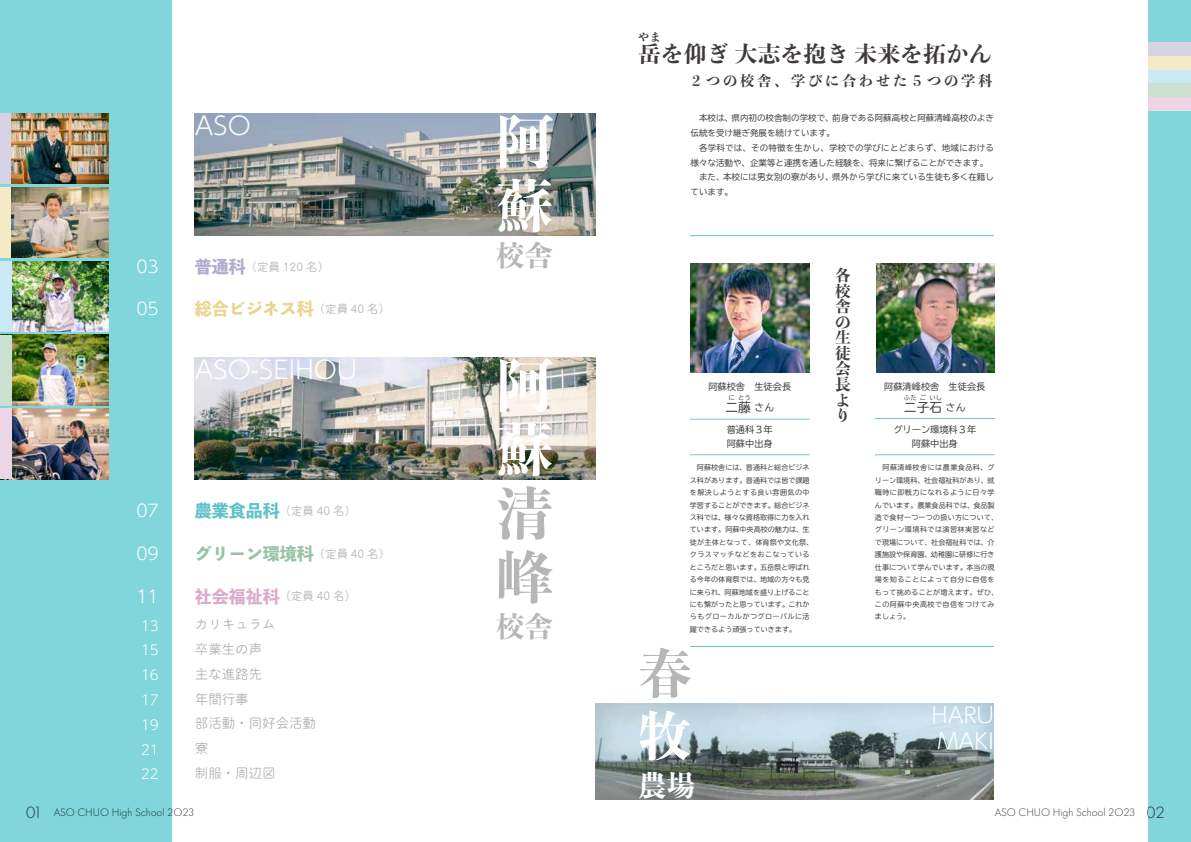
<style>
.page{position:relative;width:1191px;height:842px;background:#fff}
.page>*{position:absolute;margin:0;border:0;box-sizing:border-box;transform-origin:0 0}
.t1{font:56.7px/63.8px "Toppan Bunkyu Midashi Min Std EB";color:#fff}
.t2{font:56.7px/63.8px "Toppan Bunkyu Midashi Min Std EB";color:#b5b6b6}
.t3{font:53.1px "Toppan Bunkyu Midashi Min Std EB";color:#b5b6b6}
.t4{font:53.1px "Toppan Bunkyu Midashi Min Std EB";color:#fff}
.t5{font:28.3px "Toppan Bunkyu Midashi Min Std EB";color:#b5b6b6}
.t6{font:28.3px "Toppan Bunkyu Midashi Min Std EB";color:#fff}
.t7{font:300 24.8px "UD Shin M Go Pr 6 N";color:#fff}
.t8{font:22px "Toppan Bunkyu Midashi Min Std EB";letter-spacing:.01em;color:#3e3a39}
.t9{font:300 21.3px/26.2px "UD Shin M Go Pr 6 N";color:#fff}
.t10{font:17px "Toppan Bunkyu Midashi Go Std EB";color:#e9d58d}
.t11{font:17px "Toppan Bunkyu Midashi Go Std EB";color:#96c3a2}
.t12{font:300 17px "UD Shin M Go Pr 6 N";color:#fff}
.t13{font:15.6px/15.6px "Toppan Bunkyu Midashi Min Std EB";color:#3e3a39}
.t14{font:14.2px "Toppan Bunkyu Midashi Min Std EB";letter-spacing:.2em;color:#3e3a39}
.t15{font:13.5px/24.8px "Kinuta Maru Maru GB Sr Std N R";color:#b5b6b6}
.t16{font:300 13.5px/24.8px "UD Shin M Go Pr 6 N";color:#fff;text-align:justify}
.t17{font:12.8px "TBUDR Go Std";color:#3e3a39}
.t18{font:300 11.3px "Futura PT";color:#3e3a39}
.t19{font:11.3px "Kinuta Maru Maru GB Sr Std N R";color:#b5b6b6}
.t20{font:11px "Toppan Bunkyu Midashi Min Std EB";color:#3e3a39}
.t21{font:9.9px "TBUDR Go Std";color:#3e3a39}
.t22{font:9.2px/14.2px "TBUDR Go Std";color:#3e3a39;text-align:center}
.t23{font:8.5px "TBUDR Go Std";color:#3e3a39}
.t24{font:8.5px "TBUDR Go Std";letter-spacing:.02em;color:#3e3a39}
.t25{font:7.1px/12.4px "TBUDR Go Std";color:#3e3a39}
.t26{font:7.1px/12.4px "TBUDR Go Std";letter-spacing:.03em;color:#3e3a39}
.t27{font:6.4px "TBUDR Go Std";color:#3e3a39}
.s1{font-family:"Toppan Bunkyu Midashi Go Std EB";font-size:17px;color:#b1aacd}
.s2{font-family:"Kinuta Maru Maru GB Sr Std N R";font-size:11.3px;color:#b5b6b6}
.s3{font-family:"Toppan Bunkyu Midashi Go Std EB";font-size:17px;color:#5fc2c9}
.s4{font-family:"Toppan Bunkyu Midashi Go Std EB";font-size:17px;color:#dbabc9}
.s5{font-size:17px}
</style>
<div class="page">
<div style="left:1148px;top:0;width:43px;height:842px;background:#80d6db"></div>
<img style="left:195px;top:113px;width:400px;height:122px">
<img style="left:195px;top:357px;width:400px;height:122px">
<img style="left:595px;top:704px;width:399px;height:95px">
<div style="left:0;top:0;width:171px;height:842px;background:#80d6db"></div>
<img style="left:876px;top:264px;width:118px;height:109px">
<img style="left:690px;top:264px;width:120px;height:109px">
<hr style="left:690px;top:454px;width:119px;height:1px;background:#7ac9cf">
<hr style="left:690px;top:419px;width:119px;height:1px;background:#7ac9cf">
<hr style="left:690px;top:646px;width:304px;height:1px;background:#5fc2c9">
<hr style="left:690px;top:235px;width:304px;height:1px;background:#5fc2c9">
<div style="left:1148px;top:43px;width:43px;height:13px;background:#d6d3e6"></div>
<div style="left:1148px;top:56px;width:43px;height:14px;background:#f4eac6"></div>
<div style="left:1148px;top:70px;width:43px;height:13px;background:#cbe9f4"></div>
<div style="left:1148px;top:83px;width:43px;height:14px;background:#cce0d0"></div>
<div style="left:1148px;top:97px;width:43px;height:14px;background:#ecd5e5"></div>
<hr style="left:875px;top:454px;width:119px;height:1px;background:#7ac9cf">
<hr style="left:875px;top:418px;width:119px;height:1px;background:#7ac9cf">
<img style="left:11px;top:113px;width:97px;height:71px">
<img style="left:11px;top:187px;width:97px;height:71px">
<img style="left:11px;top:409px;width:97px;height:70px">
<img style="left:11px;top:335px;width:97px;height:70px">
<img style="left:11px;top:261px;width:97px;height:71px">
<div style="left:0;top:113px;width:11px;height:71px;background:#d6d3e6"></div>
<div style="left:0;top:187px;width:11px;height:71px;background:#f4eac6"></div>
<div style="left:0;top:261px;width:11px;height:71px;background:#cbe9f4"></div>
<div style="left:0;top:335px;width:11px;height:70px;background:#cce0d0"></div>
<div style="left:0;top:409px;width:11px;height:70px;background:#ecd5e5"></div>
<h3 class="t20" style="left:638px;top:29px;width:24px">やま</h3>
<h3 class="t8" style="left:638px;top:37px;width:355px">岳を仰ぎ 大志を抱き 未来を拓かん</h3>
<h3 class="t12" style="left:136px;top:253px;width:24px">03</h3>
<h3 class="t12" style="left:136px;top:295px;width:24px">05</h3>
<h3 class="t12" style="left:136px;top:497px;width:24px">07</h3>
<h3 class="t12" style="left:136px;top:540px;width:24px">09</h3>
<h3 class="t12" style="left:136px;top:582px;width:24px">11</h3>
<h3 class="t16" style="left:141px;top:612px;width:19px">13<br>15<br>16<br>17<br>19<br>21<br>22</h3>
<h3 class="t7" style="left:195px;top:106px;width:58px">ASO</h3>
<h1 class="t1" style="left:496px;top:108px;width:58px">阿蘇</h1>
<h3 class="t5" style="left:496px;top:233px;width:58px">校舎</h3>
<h3 class="t19" style="left:195px;top:259px;width:135px"><span class="s1">普通科</span>（定員 120 名）</h3>
<h3 class="t10" style="left:195px;top:296px;width:197px">総合ビジネス科<span class="s2">（定員 40 名）</span></h3>
<h3 class="t7" style="left:195px;top:349px;width:164px">ASO-SEIHOU</h3>
<h3 class="t19" style="left:195px;top:504px;width:163px"><span class="s3">農業食品科</span>（定員 40 名）</h3>
<h3 class="t11" style="left:195px;top:540px;width:197px">グリーン環境科<span class="s2">（定員 40 名）</span></h3>
<h3 class="t19" style="left:195px;top:589px;width:163px"><span class="s4">社会福祉科</span>（定員 40 名）</h3>
<h3 class="t15" style="left:195px;top:612px;width:123px">カリキュラム<br>卒業生の声<br>主な進路先<br>年間行事<br>部活動・同好会活動寮<br>制服・周辺図</h3>
<h1 class="t1" style="left:496px;top:351px;width:58px">阿蘇</h1>
<h1 class="t2" style="left:496px;top:479px;width:58px">清峰</h1>
<h3 class="t5" style="left:496px;top:605px;width:58px">校舎</h3>
<h3 class="t14" style="left:689px;top:69px;width:305px">２つの校舎、学びに合わせた５つの学科</h3>
<p class="t23" style="left:690px;top:111px;width:305px">　本校は、県内初の校舎制の学校で、前身である阿蘇高校と阿蘇清峰高校のよき</p>
<p class="t23" style="left:690px;top:126px;width:146px">伝統を受け継ぎ発展を続けています。</p>
<p class="t24" style="left:690px;top:140px;width:305px">　各学科では、その特徴を生かし、学校での学びにとどまらず、地域における</p>
<p class="t23" style="left:690px;top:155px;width:299px">様々な活動や、企業等と連携を通した経験を、将来に繋げることができます。</p>
<p class="t23" style="left:699px;top:170px;width:296px">また、本校には男女別の寮があり、県外から学びに来ている生徒も多く在籍し</p>
<p class="t23" style="left:690px;top:185px;width:44px">ています。</p>
<p class="t22" style="left:708px;top:379px;width:84px">阿蘇校舎　生徒会長</p>
<h3 class="t17" style="left:725px;top:397px;width:27px">二藤</h3>
<p class="t27" style="left:728px;top:392px;width:8px">に</p>
<p class="t27" style="left:738px;top:392px;width:14px">とう</p>
<h3 class="t21" style="left:754px;top:399px;width:21px">さん</h3>
<p class="t22" style="left:726px;top:422px;width:48px;text-align:left">普通科３年阿蘇中出身</p>
<p class="t25" style="left:690px;top:461px;width:125px">　阿蘇校舎には、普通科と総合ビジネス科があります。普通科では皆で課題を解決しようとする良い雰囲気の中学習することができます。総合ビジネス科では、様々な資格取得に力を入れています。阿蘇中央高校の魅力は、生徒が主体となって、体育祭や文化祭、クラスマッチなどをおこなっているところだと思います。五岳祭と呼ばれる今年の体育祭では、地域の方々も見に来られ、阿蘇地域を盛り上げることにも繋がったと思っています。これからもグローカルかつグローバルに活躍できるよう頑張っていきます。</p>
<h2 class="t3" style="left:638px;top:632px;width:55px">春</h2>
<h2 class="t4" style="left:638px;top:695px;width:55px">牧</h2>
<h3 class="t6" style="left:638px;top:763px;width:58px">農場</h3>
<h3 class="t13" style="left:835px;top:267px;width:17px">各校舎の生徒会長より</h3>
<p class="t22" style="left:884px;top:379px;width:103px">阿蘇清峰校舎　生徒会長</p>
<h3 class="t17" style="left:904px;top:397px;width:40px">二子石</h3>
<p class="t27" style="left:904px;top:392px;width:14px">ふた</p>
<p class="t27" style="left:920px;top:392px;width:8px">ご</p>
<p class="t27" style="left:929px;top:392px;width:14px">いし</p>
<h3 class="t21" style="left:945px;top:399px;width:21px">さん</h3>
<p class="t22" style="left:893px;top:422px;width:84px">グリーン環境科３年阿蘇中出身</p>
<p class="t26" style="left:875px;top:461px;width:125px">　阿蘇清峰校舎には農業食品科、グリーン環境科、社会福祉科があり、就職時に即戦力になれるように日々学んでいます。農業食品科では、食品製造で食材一つ一つの扱い方について、グリーン環境科では演習林実習などで現場について、社会福祉科では、介護施設や保育園、幼稚園に研修に行き仕事について学んでいます。本当の現場を知ることによって自分に自信をもって挑めることが増えます。ぜひ、この阿蘇中央高校で自信をつけてみましょう。</p>
<h3 class="t9" style="left:932px;top:700px;width:63px">HARU<br>MAKI</h3>
<h3 class="t18" style="left:26px;top:806px;width:170px"><span class="s5">01</span> ASO CHUO High School 2O23</h3>
<h3 class="t18" style="left:995px;top:806px;width:171px">ASO CHUO High School 2O23 <span class="s5">02</span></h3>
</div>
